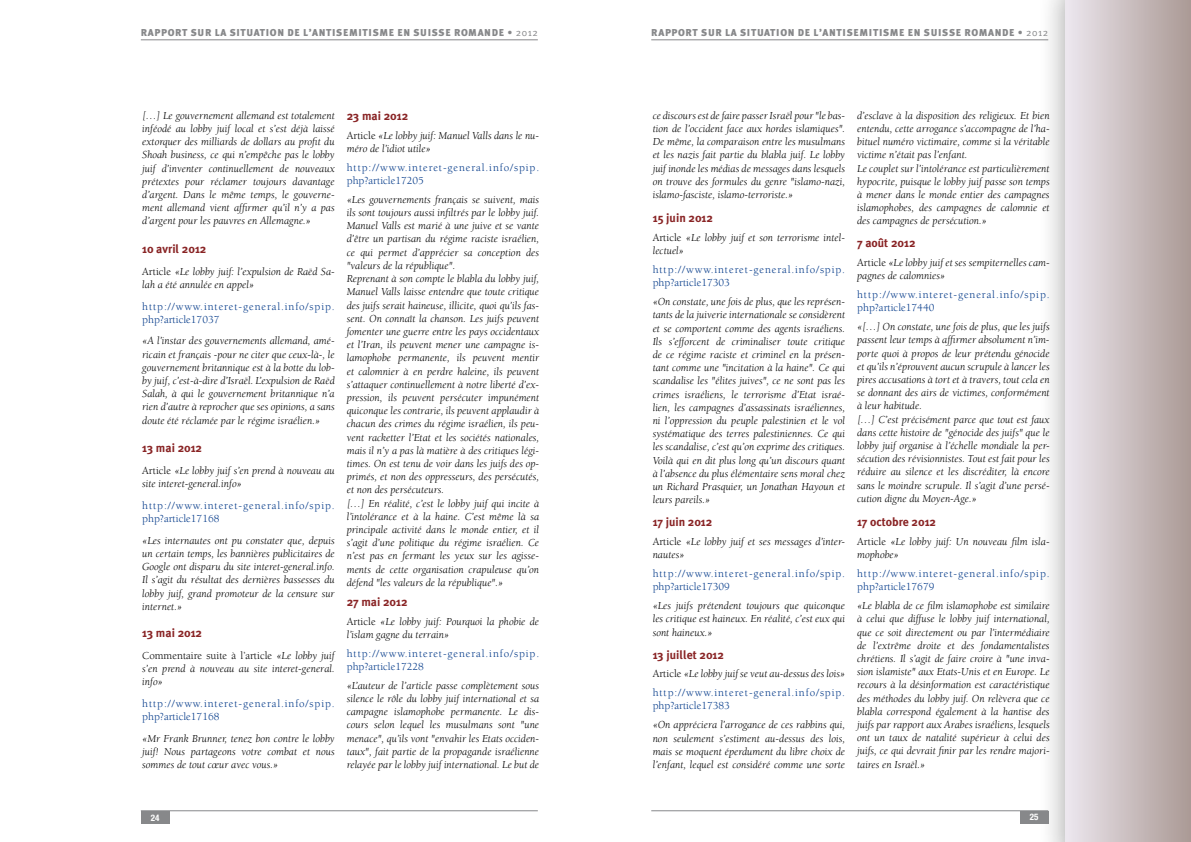
<style>
.page{position:relative;width:1191px;height:842px;background:#fff}
.page>*{position:absolute;margin:0;border:0;box-sizing:border-box;transform-origin:0 0}
.t1{font:700 12px "Meta Plus";color:#892425}
.t2{font:italic 11px/13.2px "Berkeley";color:#000;text-align:justify}
.t3{font:11px/13.2px "Berkeley";letter-spacing:.08em;color:#003888}
.t4{font:11px "Berkeley";color:#003888}
.t5{font:900 10px "Meta Plus";letter-spacing:.065em;color:#87888a}
.t6{font:700 condensed 9px "Helvetica Neue";color:#fff}
.s1{font-family:"Meta Plus Normal";font-weight:400}
.s2{font-style:normal}
.s3{color:#000}
.s4{font-style:italic;color:#000}
</style>
<div class="page">
<hr style="left:141px;top:40px;width:397px;height:1px;background:#87888a">
<hr style="left:141px;top:810px;width:397px;height:1px;background:#87888a">
<div style="left:141px;top:811px;width:28px;height:12px;background:#87888a"></div>
<div style="left:1035px;top:0;width:156px;height:842px;background:#000;opacity:.32"></div>
<div style="left:1065px;top:0;width:126px;height:842px;background:linear-gradient(to right,#ede7ef,#ab9a95)"></div>
<hr style="left:651px;top:40px;width:397px;height:1px;background:#87888a">
<hr style="left:651px;top:810px;width:397px;height:1px;background:#87888a">
<div style="left:1020px;top:811px;width:28px;height:12px;background:#87888a"></div>
<p class="t5" style="left:141px;top:27px;width:398px">RAPPORT SUR LA SITUATION DE L’ANTISEMITISME EN SUISSE ROMANDE • <span class="s1">2012</span></p>
<p class="t2" style="left:142px;top:109px;width:194px">[…] Le gouvernement allemand est totalement inféodé au lobby juif local et s’est déjà laissé extorquer des milliards de dollars au profit du Shoah business, ce qui n’empêche pas le lobby juif d’inventer continuellement de nouveaux prétextes pour réclamer toujours davantage d’argent. Dans le même temps, le gouverne&shy;ment allemand vient affirmer qu’il n’y a pas d’argent pour les pauvres en Allemagne.»</p>
<p class="t1" style="left:142px;top:242px;width:66px">10 avril 2012</p>
<p class="t2" style="left:142px;top:265px;width:194px"><span class="s2">Article</span> «Le lobby juif: l’expulsion de Raëd Sa&shy;lah a été annulée en appel»</p>
<p class="t3" style="left:142px;top:300px;width:194px">http://www.interet-general.info/spip. php?article17037</p>
<p class="t2" style="left:142px;top:335px;width:194px">«A l’instar des gouvernements allemand, amé&shy;ricain et français -pour ne citer que ceux-là-, le gouvernement britannique est à la botte du lob&shy;by juif, c’est-à-dire d’Israël. L’expulsion de Raëd Salah, à qui le gouvernement britannique n’a rien d’autre à reprocher que ses opinions, a sans doute été réclamée par le régime israélien.»</p>
<p class="t1" style="left:142px;top:441px;width:61px">13 mai 2012</p>
<p class="t2" style="left:142px;top:464px;width:194px"><span class="s2">Article</span> «Le lobby juif s’en prend à nouveau au site interet-general.info»</p>
<p class="t3" style="left:142px;top:499px;width:194px">http://www.interet-general.info/spip. php?article17168</p>
<p class="t2" style="left:142px;top:534px;width:194px">«Les internautes ont pu constater que, depuis un certain temps, les bannières publicitaires de Google ont disparu du site interet-general.info.<br>Il s’agit du résultat des dernières bassesses du lobby juif, grand promoteur de la censure sur internet.»</p>
<p class="t1" style="left:142px;top:626px;width:61px">13 mai 2012</p>
<p class="t2" style="left:142px;top:649px;width:194px"><span class="s2">Commentaire suite à l’article</span> «Le lobby juif s’en prend à nouveau au site interet-general. info»</p>
<p class="t3" style="left:142px;top:697px;width:194px">http://www.interet-general.info/spip. php?article17168</p>
<p class="t2" style="left:142px;top:732px;width:194px">«Mr Frank Brunner, tenez bon contre le lobby juif! Nous partageons votre combat et nous sommes de tout cœur avec vous.»</p>
<p class="t1" style="left:347px;top:109px;width:63px">23 mai 2012</p>
<p class="t2" style="left:347px;top:129px;width:194px"><span class="s2">Article</span> «Le lobby juif: Manuel Valls dans le nu&shy;méro de l’idiot utile»</p>
<p class="t3" style="left:347px;top:161px;width:194px">http://www.interet-general.info/spip. php?article17205</p>
<p class="t2" style="left:347px;top:193px;width:194px;text-align:left">«Les gouvernements français se suivent, mais ils sont toujours aussi infiltrés par le lobby juif.<br>Manuel Valls est marié à une juive et se vante d’être un partisan du régime raciste israélien, ce qui permet d’apprécier sa conception des "valeurs de la république".<br>Reprenant à son compte le blabla du lobby juif, Manuel Valls laisse entendre que toute critique des juifs serait haineuse, illicite, quoi qu’ils fas&shy;sent. On connaît la chanson. Les juifs peuvent fomenter une guerre entre les pays occidentaux et l’Iran, ils peuvent mener une campagne is&shy;lamophobe permanente, ils peuvent mentir et calomnier à en perdre haleine, ils peuvent s’attaquer continuellement à notre liberté d’ex&shy;pression, ils peuvent persécuter impunément quiconque les contrarie, ils peuvent applaudir à chacun des crimes du régime israélien, ils peu&shy;vent racketter l’Etat et les sociétés nationales, mais il n’y a pas là matière à des critiques légi&shy;times. On est tenu de voir dans les juifs des op&shy;primés, et non des oppresseurs, des persécutés, et non des persécuteurs.<br>[…] En réalité, c’est le lobby juif qui incite à l’intolérance et à la haine. C’est même là sa principale activité dans le monde entier, et il s’agit d’une politique du régime israélien. Ce n’est pas en fermant les yeux sur les agisse&shy;ments de cette organisation crapuleuse qu’on défend "les valeurs de la république".»</p>
<p class="t1" style="left:347px;top:595px;width:62px">27 mai 2012</p>
<p class="t2" style="left:347px;top:615px;width:194px"><span class="s2">Article</span> «Le lobby juif: Pourquoi la phobie de l’islam gagne du terrain»</p>
<p class="t3" style="left:347px;top:647px;width:194px">http://www.interet-general.info/spip. php?article17228</p>
<p class="t2" style="left:347px;top:679px;width:194px">«L’auteur de l’article passe complètement sous silence le rôle du lobby juif international et sa campagne islamophobe permanente. Le dis&shy;cours selon lequel les musulmans sont "une menace", qu’ils vont "envahir les Etats occiden&shy;taux", fait partie de la propagande israélienne relayée par le lobby juif international. Le but de</p>
<p class="t6" style="left:151px;top:812px;width:10px">24</p>
<p class="t5" style="left:651px;top:27px;width:398px">RAPPORT SUR LA SITUATION DE L’ANTISEMITISME EN SUISSE ROMANDE • <span class="s1">2012</span></p>
<p class="t2" style="left:652px;top:109px;width:194px">ce discours est de faire passer Israël pour "le bas&shy;tion de l’occident face aux hordes islamiques".<br>De même, la comparaison entre les musulmans et les nazis fait partie du blabla juif. Le lobby juif inonde les médias de messages dans lesquels on trouve des formules du genre "islamo-nazi, islamo-fasciste, islamo-terroriste.»</p>
<p class="t1" style="left:652px;top:211px;width:62px">15 juin 2012</p>
<p class="t2" style="left:652px;top:231px;width:194px"><span class="s2">Article</span> «Le lobby juif et son terrorisme intel&shy;lectuel»</p>
<p class="t3" style="left:652px;top:263px;width:194px">http://www.interet-general.info/spip. php?article17303</p>
<p class="t2" style="left:652px;top:295px;width:194px">«On constate, une fois de plus, que les représen&shy;tants de la juiverie internationale se considèrent et se comportent comme des agents israéliens.<br>Ils s’efforcent de criminaliser toute critique de ce régime raciste et criminel en la présen&shy;tant comme une "incitation à la haine". Ce qui scandalise les "élites juives", ce ne sont pas les crimes israéliens, le terrorisme d’Etat israé&shy;lien, les campagnes d’assassinats israéliennes, ni l’oppression du peuple palestinien et le vol systématique des terres palestiniennes. Ce qui les scandalise, c’est qu’on exprime des critiques.<br>Voilà qui en dit plus long qu’un discours quant à l’absence du plus élémentaire sens moral chez un Richard Prasquier, un Jonathan Hayoun et leurs pareils.»</p>
<p class="t1" style="left:652px;top:515px;width:61px">17 juin 2012</p>
<p class="t2" style="left:652px;top:535px;width:194px"><span class="s2">Article</span> «Le lobby juif et ses messages d’inter&shy;nautes»</p>
<p class="t3" style="left:652px;top:567px;width:194px">http://www.interet-general.info/spip. php?article17309</p>
<p class="t2" style="left:652px;top:599px;width:194px">«Les juifs prétendent toujours que quiconque les critique est haineux. En réalité, c’est eux qui sont haineux.»</p>
<p class="t1" style="left:652px;top:647px;width:73px">13 juillet 2012</p>
<p class="t3" style="left:652px;top:665px;width:194px;line-height:18.9px"><span class="s3">Article</span> <span class="s4">«Le lobby juif se veut au-dessus des lois» </span>http://www.interet-general.info/spip.</p>
<p class="t4" style="left:652px;top:700px;width:79px">php?article17383</p>
<p class="t2" style="left:652px;top:719px;width:194px">«On appréciera l’arrogance de ces rabbins qui, non seulement s’estiment au-dessus des lois, mais se moquent éperdument du libre choix de l’enfant, lequel est considéré comme une sorte</p>
<p class="t2" style="left:857px;top:109px;width:194px;text-align:left">d’esclave à la disposition des religieux. Et bien entendu, cette arrogance s’accompagne de l’ha&shy;bituel numéro victimaire, comme si la véritable victime n’était pas l’enfant.<br>Le couplet sur l’intolérance est particulièrement hypocrite, puisque le lobby juif passe son temps à mener dans le monde entier des campagnes islamophobes, des campagnes de calomnie et des campagnes de persécution.»</p>
<p class="t1" style="left:857px;top:236px;width:60px">7 août 2012</p>
<p class="t2" style="left:857px;top:256px;width:194px"><span class="s2">Article</span> «Le lobby juif et ses sempiternelles cam&shy;pagnes de calomnies»</p>
<p class="t3" style="left:857px;top:288px;width:194px">http://www.interet-general.info/spip. php?article17440</p>
<p class="t2" style="left:857px;top:320px;width:194px;text-align:left">«[…] On constate, une fois de plus, que les juifs passent leur temps à affirmer absolument n’im&shy;porte quoi à propos de leur prétendu génocide et qu’ils n’éprouvent aucun scrupule à lancer les pires accusations à tort et à travers, tout cela en se donnant des airs de victimes, conformément à leur habitude.<br>[…] C’est précisément parce que tout est faux dans cette histoire de "génocide des juifs" que le lobby juif organise à l’échelle mondiale la per&shy;sécution des révisionnistes. Tout est fait pour les réduire au silence et les discréditer, là encore sans le moindre scrupule. Il s’agit d’une persé&shy;cution digne du Moyen-Age.»</p>
<p class="t1" style="left:857px;top:515px;width:80px">17 octobre 2012</p>
<p class="t2" style="left:857px;top:535px;width:194px"><span class="s2">Article</span> «Le lobby juif: Un nouveau film isla&shy;mophobe»</p>
<p class="t3" style="left:857px;top:567px;width:194px">http://www.interet-general.info/spip. php?article17679</p>
<p class="t2" style="left:857px;top:599px;width:194px">«Le blabla de ce film islamophobe est similaire à celui que diffuse le lobby juif international, que ce soit directement ou par l’intermédiaire de l’extrême droite et des fondamentalistes chrétiens. Il s’agit de faire croire à "une inva&shy;sion islamiste" aux Etats-Unis et en Europe. Le recours à la désinformation est caractéristique des méthodes du lobby juif. On relèvera que ce blabla correspond également à la hantise des juifs par rapport aux Arabes israéliens, lesquels ont un taux de natalité supérieur à celui des juifs, ce qui devrait finir par les rendre majori&shy;taires en Israël.»</p>
<p class="t6" style="left:1029px;top:812px;width:10px">25</p>
</div>
